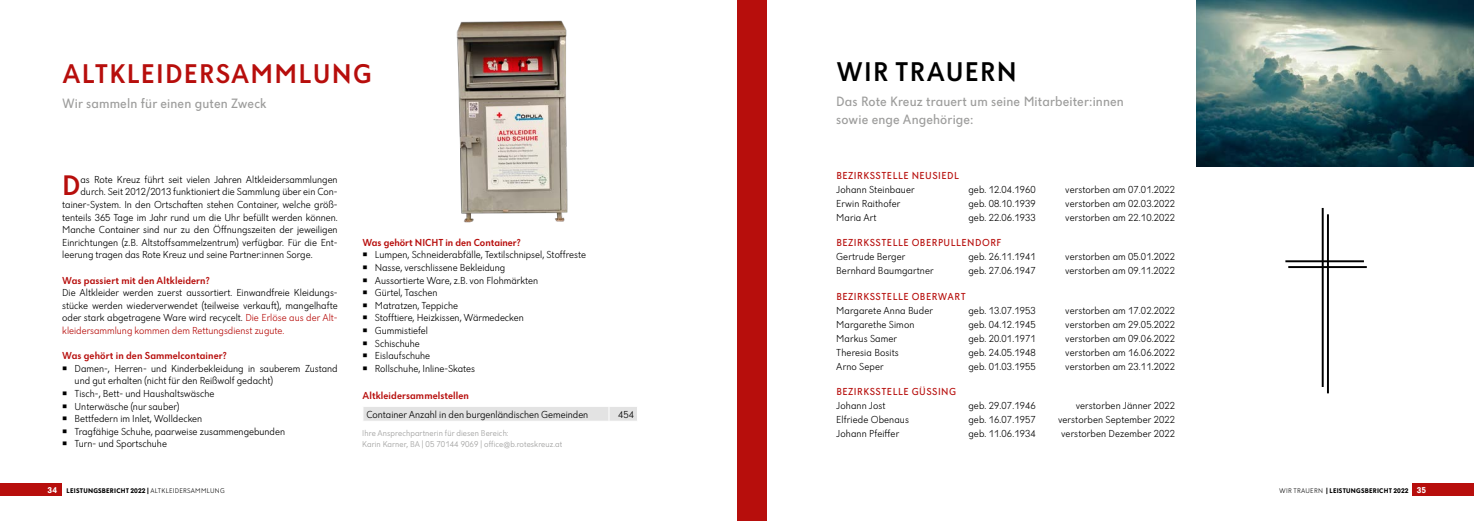
<style>
.page{position:relative;width:1474px;height:521px;background:#fff}
.page>*{position:absolute;margin:0;border:0;box-sizing:border-box;transform-origin:0 0}
.t1{font:500 29.31px "Dunant";color:#b70e0c}
.t2{font:500 28px "Dunant";letter-spacing:.045em;color:#b70e0c}
.t3{font:500 28px "Dunant";letter-spacing:.045em;color:#000}
.t4{font:14px/18.4px "Dunant";letter-spacing:.01em;color:#9d9d9c}
.t5{font:300 10.5px/12.6px "Dunant";color:#000;text-align:justify}
.t6{font:10.5px "Dunant";letter-spacing:.045em;color:#b70e0c}
.t7{font:500 10.5px "Dunant";letter-spacing:.01em;color:#b70e0c}
.t8{font:300 8.75px/10.5px "Dunant";letter-spacing:.01em;color:#9d9d9c}
.t9{font:700 7px "Dunant";letter-spacing:.035em;color:#000}
.s1{color:#b70e0c}
.s2{font-family:"Dunant Signs";font-weight:400}
.s3{font-weight:500;color:#b70e0c}
.s4{font-size:8.75px;color:#fff}
.s5{font-weight:300}
</style>
<div class="page">
<div style="left:1411px;top:484px;width:62px;height:12px;background:#b70e0c"></div>
<div style="left:0;top:484px;width:62px;height:12px;background:#b70e0c"></div>
<div style="left:737px;top:0;width:29px;height:521px;background:#b70e0c"></div>
<div style="left:363px;top:407px;width:274px;height:14px;background:#e3e3e3"></div>
<img style="left:1196px;top:0;width:277px;height:166px">
<hr style="left:1321px;top:208px;width:2px;height:179px;background:#000">
<hr style="left:1326px;top:214px;width:2px;height:179px;background:#000">
<hr style="left:1285px;top:260px;width:78px;height:2px;background:#000">
<hr style="left:1288px;top:266px;width:78px;height:2px;background:#000">
<img style="left:456px;top:20px;width:112px;height:203px">
<h2 class="t2" style="left:62px;top:58px;width:311px">ALTKLEIDERSAMMLUNG</h2>
<h3 class="t4" style="left:62px;top:94px;width:206px">Wir sammeln für einen guten Zweck</h3>
<h1 class="t1" style="left:62px;top:169px;width:20px">D</h1>
<p class="t5" style="left:80px;top:173px;width:259px">as Rote Kreuz führt seit vielen Jahren Altkleidersammlungen</p>
<p class="t5" style="left:80px;top:186px;width:259px">durch. Seit 2012/2013 funktioniert die Sammlung über ein Con-</p>
<p class="t5" style="left:62px;top:198px;width:277px">tainer-System. In den Ortschaften stehen Container, welche größ-</p>
<p class="t5" style="left:62px;top:211px;width:277px">tenteils 365 Tage im Jahr rund um die Uhr befüllt werden können.</p>
<p class="t5" style="left:62px;top:223px;width:277px">Manche Container sind nur zu den Öffnungszeiten der jeweiligen</p>
<p class="t5" style="left:62px;top:236px;width:277px">Einrichtungen (z.B. Altstoffsammelzentrum) verfügbar. Für die Ent-</p>
<p class="t5" style="left:62px;top:249px;width:252px">leerung tragen das Rote Kreuz und seine Partner:innen Sorge.</p>
<p class="t7" style="left:62px;top:274px;width:149px">Was passiert mit den Altkleidern?</p>
<p class="t5" style="left:62px;top:286px;width:277px">Die Altkleider werden zuerst aussortiert. Einwandfreie Kleidungs&shy;stücke werden wiederverwendet (teilweise verkauft), mangelhafte oder stark abgetragene Ware wird recycelt. <span class="s1">Die Erlöse aus der Alt&shy;kleidersammlung kommen dem Rettungsdienst zugute.</span></p>
<p class="t7" style="left:62px;top:350px;width:166px">Was gehört in den Sammelcontainer?</p>
<p class="t5" style="left:62px;top:362px;width:277px"><span class="s2">B</span> Damen-, Herren- und Kinderbekleidung in sauberem Zustand</p>
<p class="t5" style="left:75px;top:375px;width:200px">und gut erhalten (nicht für den Reißwolf gedacht)</p>
<p class="t5" style="left:62px;top:387px;width:154px"><span class="s2">B</span> Tisch-, Bett- und Haushaltswäsche</p>
<p class="t5" style="left:62px;top:400px;width:118px"><span class="s2">B</span> Unterwäsche (nur sauber)</p>
<p class="t5" style="left:62px;top:412px;width:142px"><span class="s2">B</span> Bettfedern im Inlet, Wolldecken</p>
<p class="t5" style="left:62px;top:425px;width:224px"><span class="s2">B</span> Tragfähige Schuhe, paarweise zusammengebunden</p>
<p class="t5" style="left:62px;top:438px;width:106px"><span class="s2">B</span> Turn- und Sportschuhe</p>
<p class="t5" style="left:362px;top:236px;width:225px;text-align:left"><span class="s3">Was gehört NICHT in den Container?<br></span><span class="s2">B</span> Lumpen, Schneiderabfälle, Textilschnipsel, Stoffreste<br><span class="s2">B</span> Nasse, verschlissene Bekleidung<br><span class="s2">B</span> Aussortierte Ware, z.B. von Flohmärkten<br><span class="s2">B</span> Gürtel, Taschen<br><span class="s2">B</span> Matratzen, Teppiche<br><span class="s2">B</span> Stofftiere, Heizkissen, Wärmedecken<br><span class="s2">B</span> Gummistiefel<br><span class="s2">B</span> Schischuhe<br><span class="s2">B</span> Eislaufschuhe<br><span class="s2">B</span> Rollschuhe, Inline-Skates</p>
<p class="t7" style="left:362px;top:389px;width:108px">Altkleidersammelstellen</p>
<p class="t5" style="left:366px;top:408px;width:223px">Container Anzahl in den burgenländischen Gemeinden</p>
<p class="t5" style="left:618px;top:408px;width:17px">454</p>
<p class="t8" style="left:362px;top:428px;width:201px">Ihre Ansprechpartnerin für diesen Bereich:<br>Karin Karner, BA | 05 70144 9069 | office@b.roteskreuz.at</p>
<h2 class="t3" style="left:836px;top:56px;width:182px">WIR TRAUERN</h2>
<h3 class="t4" style="left:836px;top:92px;width:289px">Das Rote Kreuz trauert um seine Mitarbeiter:innen sowie enge Angehörige:</h3>
<p class="t6" style="left:836px;top:170px;width:124px">BEZIRKSSTELLE NEUSIEDL</p>
<p class="t5" style="left:836px;top:184px;width:80px">Johann Steinbauer</p>
<p class="t5" style="left:968px;top:184px;width:69px">geb. 12.04.1960</p>
<p class="t5" style="left:1065px;top:184px;width:111px">verstorben am 07.01.2022</p>
<p class="t5" style="left:836px;top:198px;width:66px">Erwin Raithofer</p>
<p class="t5" style="left:968px;top:198px;width:69px">geb. 08.10.1939</p>
<p class="t5" style="left:1065px;top:198px;width:111px">verstorben am 02.03.2022</p>
<p class="t5" style="left:836px;top:212px;width:42px">Maria Art</p>
<p class="t5" style="left:968px;top:212px;width:69px">geb. 22.06.1933</p>
<p class="t5" style="left:1065px;top:212px;width:111px">verstorben am 22.10.2022</p>
<p class="t6" style="left:836px;top:237px;width:166px">BEZIRKSSTELLE OBERPULLENDORF</p>
<p class="t5" style="left:836px;top:251px;width:71px">Gertrude Berger</p>
<p class="t5" style="left:968px;top:251px;width:69px">geb. 26.11.1941</p>
<p class="t5" style="left:1065px;top:251px;width:111px">verstorben am 05.01.2022</p>
<p class="t5" style="left:836px;top:265px;width:99px">Bernhard Baumgartner</p>
<p class="t5" style="left:968px;top:265px;width:69px">geb. 27.06.1947</p>
<p class="t5" style="left:1065px;top:265px;width:111px">verstorben am 09.11.2022</p>
<p class="t6" style="left:836px;top:290px;width:131px">BEZIRKSSTELLE OBERWART</p>
<p class="t5" style="left:836px;top:304px;width:98px">Margarete Anna Buder</p>
<p class="t5" style="left:968px;top:304px;width:69px">geb. 13.07.1953</p>
<p class="t5" style="left:1065px;top:304px;width:111px">verstorben am 17.02.2022</p>
<p class="t5" style="left:836px;top:318px;width:80px">Margarethe Simon</p>
<p class="t5" style="left:968px;top:318px;width:69px">geb. 04.12.1945</p>
<p class="t5" style="left:1065px;top:318px;width:111px">verstorben am 29.05.2022</p>
<p class="t5" style="left:836px;top:332px;width:62px">Markus Samer</p>
<p class="t5" style="left:968px;top:332px;width:69px">geb. 20.01.1971</p>
<p class="t5" style="left:1065px;top:332px;width:111px">verstorben am 09.06.2022</p>
<p class="t5" style="left:836px;top:346px;width:64px">Theresia Bosits</p>
<p class="t5" style="left:968px;top:346px;width:69px">geb. 24.05.1948</p>
<p class="t5" style="left:1065px;top:346px;width:111px">verstorben am 16.06.2022</p>
<p class="t5" style="left:836px;top:360px;width:49px">Arno Seper</p>
<p class="t5" style="left:968px;top:360px;width:69px">geb. 01.03.1955</p>
<p class="t5" style="left:1065px;top:360px;width:111px">verstorben am 23.11.2022</p>
<p class="t6" style="left:836px;top:385px;width:121px">BEZIRKSSTELLE GÜSSING</p>
<p class="t5" style="left:836px;top:399px;width:51px">Johann Jost</p>
<p class="t5" style="left:968px;top:399px;width:69px">geb. 29.07.1946</p>
<p class="t5" style="left:1075px;top:399px;width:101px">verstorben Jänner 2022</p>
<p class="t5" style="left:836px;top:413px;width:74px">Elfriede Obenaus</p>
<p class="t5" style="left:968px;top:413px;width:69px">geb. 16.07.1957</p>
<p class="t5" style="left:1058px;top:413px;width:118px">verstorben September 2022</p>
<p class="t5" style="left:836px;top:427px;width:65px">Johann Pfeiffer</p>
<p class="t5" style="left:968px;top:427px;width:69px">geb. 11.06.1934</p>
<p class="t5" style="left:1061px;top:427px;width:115px">verstorben Dezember 2022</p>
<p class="t9" style="left:48px;top:486px;width:178px"><span class="s4">34</span> LEISTUNGSBERICHT 2022 | <span class="s5">ALTKLEIDERSAMMLUNG</span></p>
<p class="t9" style="left:1279px;top:486px;width:149px"><span class="s5">WIR TRAUERN</span> | LEISTUNGSBERICHT 2022 <span class="s4">35</span></p>
</div>
